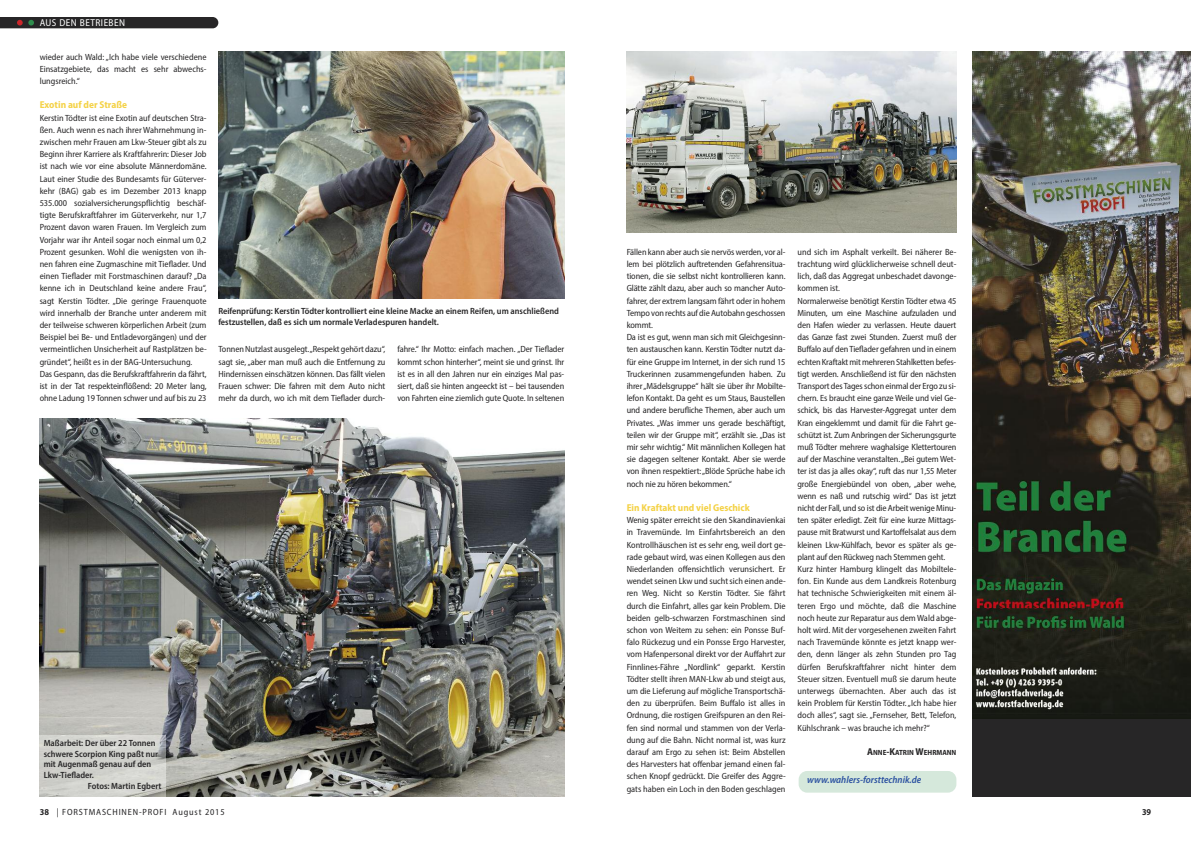
<style>
.page{position:relative;width:1191px;height:842px;background:#fff}
.page>*{position:absolute;margin:0;border:0;box-sizing:border-box;transform-origin:0 0}
.t1{font:700 semi-condensed 10px "Myriad Pro";color:#f4d247}
.t2{font:italic 600 semi-condensed 10px "Myriad Pro";color:#2c52a1}
.t3{font:semi-condensed 10px "Myriad Pro";letter-spacing:.045em;color:#fff}
.t4{font:semi-condensed 9px/12.2px "Myriad Pro";letter-spacing:-.01em;color:#272627;text-align:justify}
.t5{font:600 semi-condensed 9px/10.8px "Myriad Pro";color:#272627}
.t6{font:semi-condensed 9px "Myriad Pro";letter-spacing:.095em;color:#272627}
.t7{font:700 semi-condensed 9px "Myriad Pro";color:#272627}
.t8{font:700 semi-condensed 7.5px "Myriad Pro";color:#272627}
.s1{font-size:10px}
.s2{font-weight:700}
</style>
<div class="page">
<div style="left:0;top:17px;width:218px;height:11px;background:#272627"></div>
<img style="left:218px;top:51px;width:346px;height:248px">
<div style="left:798px;top:771px;width:158px;height:22px;background:#d5e8db;border-radius:9px"></div>
<img style="left:626px;top:51px;width:330px;height:181px">
<img style="left:40px;top:418px;width:524px;height:379px">
<img style="left:40px;top:735px;width:126px;height:61px">
<div style="left:972px;top:704px;width:219px;height:93px;background:#272627"></div>
<img style="left:972px;top:51px;width:207px;height:5px">
<svg style="left:1179px;top:51px;width:12px;height:5px"></svg>
<img style="left:972px;top:56px;width:219px;height:662px">
<p class="t3" style="left:40px;top:19px;width:87px">AUS DEN BETRIEBEN</p>
<p class="t4" style="left:40px;top:51px;width:168px">wieder auch Wald: „Ich habe viele verschiedene Einsatzgebiete, das macht es sehr abwechs&shy;lungsreich.“</p>
<p class="t1" style="left:40px;top:101px;width:89px">Exotin auf der Straße</p>
<p class="t4" style="left:40px;top:112px;width:169px;text-align:left">Kerstin Tödter ist eine Exotin auf deutschen Stra&shy;ßen. Auch wenn es nach ihrer Wahrnehmung in&shy;zwischen mehr Frauen am Lkw-Steuer gibt als zu Beginn ihrer Karriere als Kraftfahrerin: Dieser Job ist nach wie vor eine absolute Männerdomäne.<br>Laut einer Studie des Bundesamts für Güterver&shy;kehr (BAG) gab es im Dezember 2013 knapp 535.000 sozialversicherungspflichtig beschäf&shy;tigte Berufskraftfahrer im Güterverkehr, nur 1,7<br>Prozent davon waren Frauen. Im Vergleich zum Vorjahr war ihr Anteil sogar noch einmal um 0,2<br>Prozent gesunken. Wohl die wenigsten von ih&shy;nen fahren eine Zugmaschine mit Tieflader. Und einen Tieflader mit Forstmaschinen darauf? „Da kenne ich in Deutschland keine andere Frau“, sagt Kerstin Tödter. „Die geringe Frauenquote wird innerhalb der Branche unter anderem mit der teilweise schweren körperlichen Arbeit (zum Beispiel bei Be- und Entladevorgängen) und der vermeintlichen Unsicherheit auf Rastplätzen be&shy;gründet“, heißt es in der BAG-Untersuchung.<br>Das Gespann, das die Berufskraftfahrerin da fährt, ist in der Tat respekteinflößend: 20 Meter lang, ohne Ladung 19 Tonnen schwer und auf bis zu 23</p>
<p class="t5" style="left:218px;top:306px;width:342px">Reifenprüfung: Kerstin Tödter kontrolliert eine kleine Macke an einem Reifen, um anschließend festzustellen, daß es sich um normale Verladespuren handelt.</p>
<p class="t4" style="left:218px;top:344px;width:168px">TonnenNutzlast ausgelegt.„Respekt gehört dazu“, sagt sie, „aber man muß auch die Entfernung zu Hindernissen einschätzen können. Das fällt vielen Frauen schwer: Die fahren mit dem Auto nicht mehr da durch, wo ich mit dem Tieflader durch-</p>
<p class="t4" style="left:397px;top:344px;width:168px">fahre.“ Ihr Motto: einfach machen. „Der Tieflader kommt schon hinterher“, meint sie und grinst. Ihr ist es in all den Jahren nur ein einziges Mal pas&shy;siert, daß sie hinten angeeckt ist – bei tausenden von Fahrten eine ziemlich gute Quote. In seltenen</p>
<p class="t5" style="left:44px;top:738px;width:113px">Maßarbeit: Der über 22 Tonnen</p>
<p class="t5" style="left:44px;top:749px;width:116px">schwere Scorpion King paßt nur</p>
<p class="t5" style="left:44px;top:760px;width:109px">mit Augenmaß genau auf den</p>
<p class="t5" style="left:44px;top:770px;width:52px">Lkw-Tieflader.</p>
<p class="t5" style="left:88px;top:781px;width:75px">Fotos: Martin Egbert</p>
<p class="t4" style="left:626px;top:246px;width:160px;text-align:left">Fällen kann aber auch sie nervös werden, vor al&shy;lem bei plötzlich auftretenden Gefahrensitua&shy;tionen, die sie selbst nicht kontrollieren kann.<br>Glätte zählt dazu, aber auch so mancher Auto&shy;fahrer, der extrem langsam fährt oder in hohem Tempo von rechts auf dieAutobahn geschossen kommt.<br>Da ist es gut, wenn man sich mit Gleichgesinn&shy;ten austauschen kann. Kerstin Tödter nutzt da&shy;für eine Gruppe im Internet, in der sich rund 15<br>Truckerinnen zusammengefunden haben. Zu ihrer„Mädelsgruppe“ hält sie über ihr Mobilte&shy;lefon Kontakt. Da geht es um Staus, Baustellen und andere berufliche Themen, aber auch um Privates. „Was immer uns gerade beschäftigt, teilen wir der Gruppe mit“, erzählt sie. „Das ist mir sehr wichtig.“ Mit männlichen Kollegen hat sie dagegen seltener Kontakt. Aber sie werde von ihnen respektiert:„Blöde Sprüche habe ich noch nie zu hören bekommen.“</p>
<p class="t1" style="left:626px;top:504px;width:125px">Ein Kraftakt und viel Geschick</p>
<p class="t4" style="left:626px;top:515px;width:161px">Wenig später erreicht sie den Skandinavienkai in Travemünde. Im Einfahrtsbereich an den Kontrollhäuschen ist es sehr eng, weil dort ge&shy;rade gebaut wird, was einen Kollegen aus den Niederlanden offensichtlich verunsichert. Er wendet seinen Lkw und sucht sich einen ande&shy;ren Weg. Nicht so Kerstin Tödter. Sie fährt durch die Einfahrt, alles gar kein Problem. Die beiden gelb-schwarzen Forstmaschinen sind schon von Weitem zu sehen: ein Ponsse Buf&shy;falo Rückezug und ein Ponsse Ergo Harvester, vom Hafenpersonal direkt vor der Auffahrt zur Finnlines-Fähre „Nordlink“ geparkt. Kerstin Tödter stellt ihren MAN-Lkw ab und steigt aus, um die Lieferung auf mögliche Transportschä&shy;den zu überprüfen. Beim Buffalo ist alles in Ordnung, die rostigen Greifspuren an den Rei&shy;fen sind normal und stammen von der Verla&shy;dung auf die Bahn. Nicht normal ist, was kurz darauf am Ergo zu sehen ist: Beim Abstellen des Harvesters hat offenbar jemand einen fal&shy;schen Knopf gedrückt. Die Greifer des Aggre&shy;gats haben ein Loch in den Boden geschlagen</p>
<p class="t4" style="left:797px;top:246px;width:161px;text-align:left">und sich im Asphalt verkeilt. Bei näherer Be&shy;trachtung wird glücklicherweise schnell deut&shy;lich, daß das Aggregat unbeschadet davonge&shy;kommen ist.<br>Normalerweise benötigt Kerstin Tödter etwa 45<br>Minuten, um eine Maschine aufzuladen und den Hafen wieder zu verlassen. Heute dauert das Ganze fast zwei Stunden. Zuerst muß der Buffalo auf den Tieflader gefahren und in einem echten Kraftaktmitmehreren Stahlketten befes&shy;tigt werden. Anschließend ist für den nächsten Transport desTages schon einmal der Ergo zu si&shy;chern. Es braucht eine ganze Weile und viel Ge&shy;schick, bis das Harvester-Aggregat unter dem Kran eingeklemmt und damit für die Fahrt ge&shy;schützt ist. Zum Anbringen der Sicherungsgurte muß Tödter mehrere waghalsige Klettertouren auf der Maschine veranstalten.„Bei gutem Wet&shy;ter ist das ja alles okay“, ruft das nur 1,55 Meter große Energiebündel von oben, „aber wehe, wenn es naß und rutschig wird.“ Das ist jetzt nicht der Fall, und so ist die Arbeit wenige Minu&shy;ten später erledigt. Zeit für eine kurze Mittags&shy;pause mit Bratwurst und Kartoffelsalat aus dem kleinen Lkw-Kühlfach, bevor es später als ge&shy;plant auf den Rückweg nach Stemmen geht.<br>Kurz hinter Hamburg klingelt das Mobiltele&shy;fon. Ein Kunde aus dem Landkreis Rotenburg hat technische Schwierigkeiten mit einem äl&shy;teren Ergo und möchte, daß die Maschine noch heute zur Reparatur aus demWald abge&shy;holt wird. Mit der vorgesehenen zweiten Fahrt nach Travemünde könnte es jetzt knapp wer&shy;den, denn länger als zehn Stunden pro Tag dürfen Berufskraftfahrer nicht hinter dem Steuer sitzen. Eventuell muß sie darum heute unterwegs übernachten. Aber auch das ist kein Problem für Kerstin Tödter.„Ich habe hier doch alles“, sagt sie. „Fernseher, Bett, Telefon, Kühlschrank – was brauche ich mehr?“</p>
<p class="t8" style="left:867px;top:750px;width:91px"><span class="s1">A</span>NNE<span class="s1">-K</span>ATRIN <span class="s1">W</span>EHRMANN</p>
<p class="t2" style="left:807px;top:776px;width:116px">www.wahlers-forsttechnik.de</p>
<p class="t6" style="left:40px;top:808px;width:186px"><span class="s2">38</span> | FORSTMASCHINEN-PROFI August 2015</p>
<p class="t7" style="left:1142px;top:808px;width:11px">39</p>
</div>
